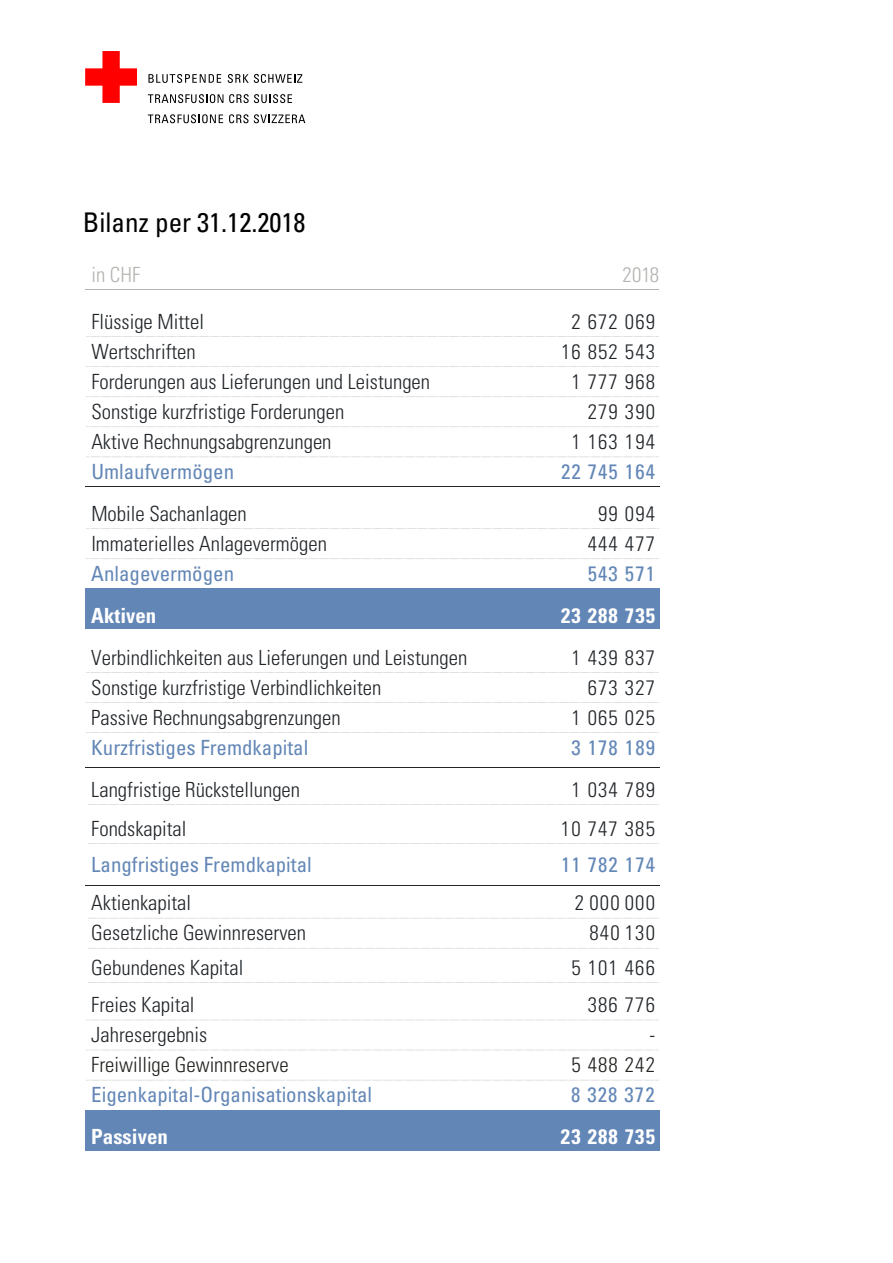
<style>
.page{position:relative;width:893px;height:1263px;background:#fff}
.page>*{position:absolute;margin:0;border:0;box-sizing:border-box;transform-origin:0 0}
.t1{font:condensed 27.15px "Univers LT Std";color:#000}
.t2{font:300 condensed 20.85px/30px "Univers LT Std";color:#212529}
.t3{font:condensed 20.85px "Univers LT Std";color:#6286b6}
.t4{font:300 condensed 20.85px/30px "Univers LT Std";letter-spacing:.055em;color:#212529;text-align:right}
.t5{font:300 condensed 20.85px "Univers LT Std";color:#232320}
.t6{font:700 condensed 20.85px "Univers LT Std";color:#fff}
.t7{font:300 condensed 20.85px "Univers LT Std";color:#b3b3af}
</style>
<div class="page">
<svg style="left:85px;top:51px;width:52px;height:52px"></svg>
<svg style="left:148px;top:74px;width:73px;height:9px"></svg>
<svg style="left:228px;top:74px;width:74px;height:9px"></svg>
<svg style="left:148px;top:94px;width:75px;height:9px"></svg>
<svg style="left:229px;top:94px;width:63px;height:9px"></svg>
<svg style="left:148px;top:114px;width:75px;height:9px"></svg>
<svg style="left:229px;top:114px;width:19px;height:9px"></svg>
<svg style="left:254px;top:114px;width:51px;height:9px"></svg>
<div style="left:85px;top:1110px;width:574px;height:41px;background:#6286b6"></div>
<div style="left:85px;top:588px;width:574px;height:41px;background:#6286b6"></div>
<hr style="left:85px;top:289px;width:574px;height:1px;background:#b3b3b3">
<svg style="left:87px;top:336px;width:571px;height:1px"></svg>
<svg style="left:87px;top:366px;width:571px;height:1px"></svg>
<svg style="left:87px;top:396px;width:571px;height:1px"></svg>
<svg style="left:87px;top:426px;width:571px;height:1px"></svg>
<svg style="left:87px;top:456px;width:571px;height:1px"></svg>
<svg style="left:87px;top:528px;width:571px;height:1px"></svg>
<hr style="left:85px;top:487px;width:574px;height:1px;background:#212529">
<svg style="left:87px;top:558px;width:571px;height:1px"></svg>
<svg style="left:87px;top:672px;width:571px;height:1px"></svg>
<svg style="left:87px;top:702px;width:571px;height:1px"></svg>
<svg style="left:87px;top:732px;width:571px;height:1px"></svg>
<svg style="left:88px;top:804px;width:570px;height:1px"></svg>
<svg style="left:88px;top:918px;width:570px;height:1px"></svg>
<svg style="left:88px;top:948px;width:570px;height:1px"></svg>
<svg style="left:87px;top:1019px;width:571px;height:1px"></svg>
<svg style="left:87px;top:1080px;width:571px;height:1px"></svg>
<svg style="left:87px;top:1049px;width:571px;height:1px"></svg>
<hr style="left:85px;top:767px;width:574px;height:1px;background:#212529">
<hr style="left:85px;top:885px;width:574px;height:1px;background:#212529">
<svg style="left:88px;top:843px;width:570px;height:1px"></svg>
<svg style="left:88px;top:982px;width:570px;height:1px"></svg>
<h1 class="t1" style="left:83px;top:205px;width:224px">Bilanz per 31.12.2018</h1>
<p class="t7" style="left:91px;top:262px;width:50px">in CHF</p>
<p class="t2" style="left:91px;top:307px;width:340px">Flüssige Mittel<br>Wertschriften<br>Forderungen aus Lieferungen und Leistungen<br>Sonstige kurzfristige Forderungen<br>Aktive Rechnungsabgrenzungen</p>
<p class="t3" style="left:91px;top:458px;width:144px">Umlaufvermögen</p>
<p class="t2" style="left:91px;top:499px;width:237px">Mobile Sachanlagen<br>Immaterielles Anlagevermögen</p>
<p class="t3" style="left:91px;top:560px;width:144px">Anlagevermögen</p>
<p class="t6" style="left:91px;top:603px;width:67px">Aktiven</p>
<p class="t2" style="left:91px;top:642px;width:377px">Verbindlichkeiten aus Lieferungen und Leistungen<br>Sonstige kurzfristige Verbindlichkeiten<br>Passive Rechnungsabgrenzungen</p>
<p class="t3" style="left:91px;top:734px;width:219px">Kurzfristiges Fremdkapital</p>
<p class="t2" style="left:91px;top:774px;width:210px">Langfristige Rückstellungen</p>
<p class="t7" style="left:622px;top:262px;width:38px">2018</p>
<p class="t4" style="left:561px;top:307px;width:96px">2 672 069<br>16 852 543<br>1 777 968<br>279 390<br>1 163 194</p>
<p class="t3" style="left:561px;top:458px;width:96px">22 745 164</p>
<p class="t4" style="left:588px;top:499px;width:69px;text-align:center">99 094<br>444 477</p>
<p class="t3" style="left:588px;top:560px;width:69px">543 571</p>
<p class="t6" style="left:561px;top:603px;width:96px">23 288 735</p>
<p class="t4" style="left:571px;top:642px;width:85px">1 439 837<br>673 327<br>1 065 025</p>
<p class="t3" style="left:571px;top:734px;width:85px">3 178 189</p>
<p class="t2" style="left:571px;top:774px;width:85px">1 034 789</p>
<p class="t2" style="left:91px;top:813px;width:97px">Fondskapital</p>
<p class="t2" style="left:561px;top:813px;width:96px">10 747 385</p>
<p class="t3" style="left:91px;top:851px;width:222px">Langfristiges Fremdkapital</p>
<p class="t2" style="left:91px;top:888px;width:216px">Aktienkapital<br>Gesetzliche Gewinnreserven</p>
<p class="t3" style="left:561px;top:851px;width:96px">11 782 174</p>
<p class="t4" style="left:575px;top:888px;width:82px">2 000 000<br>840 130</p>
<p class="t2" style="left:91px;top:952px;width:154px">Gebundenes Kapital</p>
<p class="t2" style="left:571px;top:952px;width:85px">5 101 466</p>
<p class="t2" style="left:91px;top:990px;width:118px">Freies Kapital<br>Jahresergebnis</p>
<p class="t2" style="left:588px;top:990px;width:69px">386 776</p>
<p class="t5" style="left:650px;top:1022px;width:7px">-</p>
<p class="t5" style="left:91px;top:1052px;width:199px">Freiwillige Gewinnreserve</p>
<p class="t5" style="left:571px;top:1052px;width:85px">5 488 242</p>
<p class="t3" style="left:91px;top:1081px;width:282px">Eigenkapital-Organisationskapital</p>
<p class="t6" style="left:91px;top:1124px;width:78px">Passiven</p>
<p class="t3" style="left:571px;top:1081px;width:85px">8 328 372</p>
<p class="t6" style="left:561px;top:1124px;width:96px">23 288 735</p>
</div>
